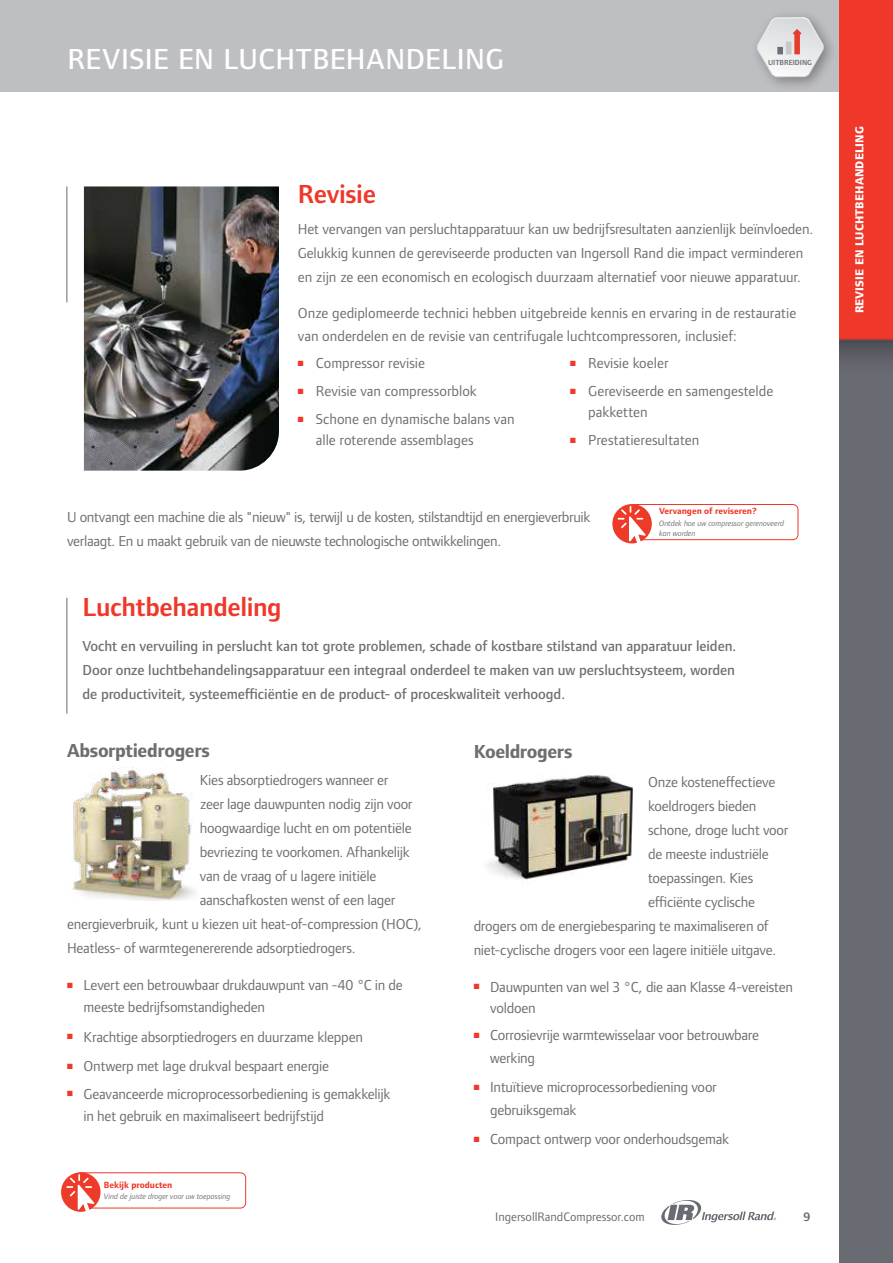
<style>
.page{position:relative;width:893px;height:1263px;background:#fff}
.page>*{position:absolute;margin:0;border:0;box-sizing:border-box;transform-origin:0 0}
.t1{font:500 30px "Foundry Form Sans";letter-spacing:.015em;color:#fff}
.t2{font:600 27px "Foundry Form Sans";letter-spacing:-.015em;color:#ef3829}
.t3{font:700 19.5px "Foundry Form Sans";letter-spacing:-.02em;color:#6d6e71}
.t4{font:15px/22.5px "Foundry Form Sans";letter-spacing:-.01em;color:#6d6e71}
.t5{font:500 15px/24px "Foundry Form Sans";letter-spacing:-.005em;color:#6d6e71;text-align:justify}
.t6{font:12.75px "Foundry Form Sans";color:#696b73}
.t7{font:600 12.75px "Foundry Form Sans";color:#696b73}
.t8{font:800 12px "Foundry Form Sans";letter-spacing:.01em;color:#fff}
.t9{font:700 9.3px "Foundry Form Sans";color:#ef3829}
.t10{font:italic 8.1px/10.4px "Foundry Form Sans";letter-spacing:-.005em;color:#6d6e71}
.t11{font:600 7.65px "Foundry Form Sans";color:#6a6c74}
.s1{color:#ef3829}
</style>
<div class="page">
<div style="left:0;top:0;width:747px;height:92px;background:#bebfc3"></div>
<svg style="left:661px;top:1199px;width:115px;height:26px"></svg>
<img style="left:839px;top:0;width:54px;height:1263px">
<img style="left:744px;top:4px;width:97px;height:93px">
<img style="left:747px;top:0;width:94px;height:5px">
<svg style="left:756px;top:17px;width:69px;height:61px"></svg>
<img style="left:84px;top:186px;width:195px;height:285px">
<hr style="left:67px;top:598px;width:1px;height:116px;background:#696b73">
<hr style="left:67px;top:186px;width:1px;height:116px;background:#696b73">
<div style="left:630px;top:504px;width:168px;height:36px;border:1px solid #ef3829;border-radius:5px"></div>
<svg style="left:612px;top:504px;width:40px;height:39px"></svg>
<svg style="left:618px;top:506px;width:28px;height:38px"></svg>
<div style="left:75px;top:1172px;width:171px;height:36px;border:1px solid #ef3829;border-radius:5px"></div>
<svg style="left:61px;top:1172px;width:40px;height:40px"></svg>
<svg style="left:66px;top:1174px;width:28px;height:38px"></svg>
<img style="left:72px;top:768px;width:123px;height:132px">
<img style="left:487px;top:775px;width:146px;height:105px">
<h1 class="t1" style="left:68px;top:42px;width:438px">REVISIE EN LUCHTBEHANDELING</h1>
<p class="t11" style="left:768px;top:58px;width:45px">UITBREIDING</p>
<h2 class="t2" style="left:298px;top:178px;width:80px">Revisie</h2>
<p class="t4" style="left:298px;top:217px;width:517px;line-height:24px">Het vervangen van persluchtapparatuur kan uw bedrijfsresultaten aanzienlijk beïnvloeden.<br>Gelukkig kunnen de gereviseerde producten van Ingersoll Rand die impact verminderen en zijn ze een economisch en ecologisch duurzaam alternatief voor nieuwe apparatuur.</p>
<p class="t4" style="left:298px;top:302px;width:500px">Onze gediplomeerde technici hebben uitgebreide kennis en ervaring in de restauratie van onderdelen en de revisie van centrifugale luchtcompressoren, inclusief:</p>
<p class="t4" style="left:298px;top:352px;width:129px"><span class="s1">■</span> Compressor revisie</p>
<p class="t4" style="left:298px;top:380px;width:180px"><span class="s1">■</span> Revisie van compressorblok</p>
<p class="t4" style="left:316px;top:408px;width:200px;line-height:21px;text-indent:-18px"><span class="s1">■</span> Schone en dynamische balans van alle roterende assemblages</p>
<p class="t4" style="left:570px;top:352px;width:100px"><span class="s1">■</span> Revisie koeler</p>
<p class="t4" style="left:588px;top:381px;width:187px;line-height:21px;text-indent:-18px"><span class="s1">■</span> Gereviseerde en samengestelde pakketten</p>
<p class="t4" style="left:570px;top:429px;width:131px"><span class="s1">■</span> Prestatieresultaten</p>
<p class="t4" style="left:67px;top:505px;width:525px;line-height:24px">U ontvangt een machine die als "nieuw" is, terwijl u de kosten, stilstandtijd en energieverbruik verlaagt. En u maakt gebruik van de nieuwste technologische ontwikkelingen.</p>
<p class="t9" style="left:659px;top:506px;width:99px">Vervangen of reviseren?</p>
<p class="t10" style="left:659px;top:518px;width:126px">Ontdek hoe uw compressor gerenoveerd kan worden</p>
<h2 class="t2" style="left:83px;top:591px;width:201px">Luchtbehandeling</h2>
<p class="t5" style="left:83px;top:634px;width:655px">Vocht en vervuiling in perslucht kan tot grote problemen, schade of kostbare stilstand van apparatuur leiden.<br>Door onze luchtbehandelingsapparatuur een integraal onderdeel te maken van uw persluchtsysteem, worden de productiviteit, systeemefficiëntie en de product- of proceskwaliteit verhoogd.</p>
<h3 class="t3" style="left:67px;top:739px;width:144px">Absorptiedrogers</h3>
<p class="t4" style="left:200px;top:769px;width:190px">Kies absorptiedrogers wanneer er</p>
<p class="t4" style="left:200px;top:793px;width:214px">zeer lage dauwpunten nodig zijn voor</p>
<p class="t4" style="left:200px;top:817px;width:213px">hoogwaardige lucht en om potentiële</p>
<p class="t4" style="left:200px;top:841px;width:211px">bevriezing te voorkomen. Afhankelijk</p>
<p class="t4" style="left:200px;top:865px;width:178px">van de vraag of u lagere initiële</p>
<p class="t4" style="left:200px;top:889px;width:197px">aanschafkosten wenst of een lager</p>
<p class="t4" style="left:67px;top:913px;width:356px">energieverbruik, kunt u kiezen uit heat-of-compression (HOC),</p>
<p class="t4" style="left:67px;top:937px;width:290px">Heatless- of warmtegenererende adsorptiedrogers.</p>
<p class="t4" style="left:84px;top:974px;width:321px;text-indent:-16px"><span class="s1">■</span> Levert een betrouwbaar drukdauwpunt van -40 °C in de meeste bedrijfsomstandigheden</p>
<p class="t4" style="left:67px;top:1025px;width:297px"><span class="s1">■</span> Krachtige absorptiedrogers en duurzame kleppen</p>
<p class="t4" style="left:67px;top:1055px;width:264px"><span class="s1">■</span> Ontwerp met lage drukval bespaart energie</p>
<p class="t4" style="left:84px;top:1082px;width:308px;text-indent:-16px"><span class="s1">■</span> Geavanceerde microprocessorbediening is gemakkelijk in het gebruik en maximaliseert bedrijfstijd</p>
<p class="t9" style="left:104px;top:1180px;width:70px">Bekijk producten</p>
<p class="t10" style="left:104px;top:1191px;width:128px">Vind de juiste droger voor uw toepassing</p>
<h3 class="t3" style="left:474px;top:740px;width:100px">Koeldrogers</h3>
<p class="t4" style="left:648px;top:770px;width:129px">Onze kosteneffectieve</p>
<p class="t4" style="left:648px;top:794px;width:110px">koeldrogers bieden</p>
<p class="t4" style="left:648px;top:818px;width:142px">schone, droge lucht voor</p>
<p class="t4" style="left:648px;top:842px;width:122px">de meeste industriële</p>
<p class="t4" style="left:648px;top:866px;width:107px">toepassingen. Kies</p>
<p class="t4" style="left:648px;top:890px;width:109px">efficiënte cyclische</p>
<p class="t4" style="left:474px;top:914px;width:297px">drogers om de energiebesparing te maximaliseren of</p>
<p class="t4" style="left:474px;top:938px;width:304px">niet‑cyclische drogers voor een lagere initiële uitgave.</p>
<p class="t4" style="left:490px;top:976px;width:304px;line-height:21px;text-indent:-16px"><span class="s1">■</span> Dauwpunten van wel 3 °C, die aan Klasse 4-vereisten voldoen</p>
<p class="t4" style="left:490px;top:1024px;width:270px;text-indent:-16px"><span class="s1">■</span> Corrosievrije warmtewisselaar voor betrouwbare werking</p>
<p class="t4" style="left:490px;top:1076px;width:228px;text-indent:-16px"><span class="s1">■</span> Intuïtieve microprocessorbediening voor gebruiksgemak</p>
<p class="t4" style="left:474px;top:1127px;width:257px"><span class="s1">■</span> Compact ontwerp voor onderhoudsgemak</p>
<p class="t6" style="left:495px;top:1209px;width:151px">IngersollRandCompressor.com</p>
<p class="t7" style="left:803px;top:1209px;width:9px">9</p>
<p class="t8" style="left:853px;top:313px;width:189px;rotate:-90deg">REVISIE EN LUCHTBEHANDELING</p>
</div>
